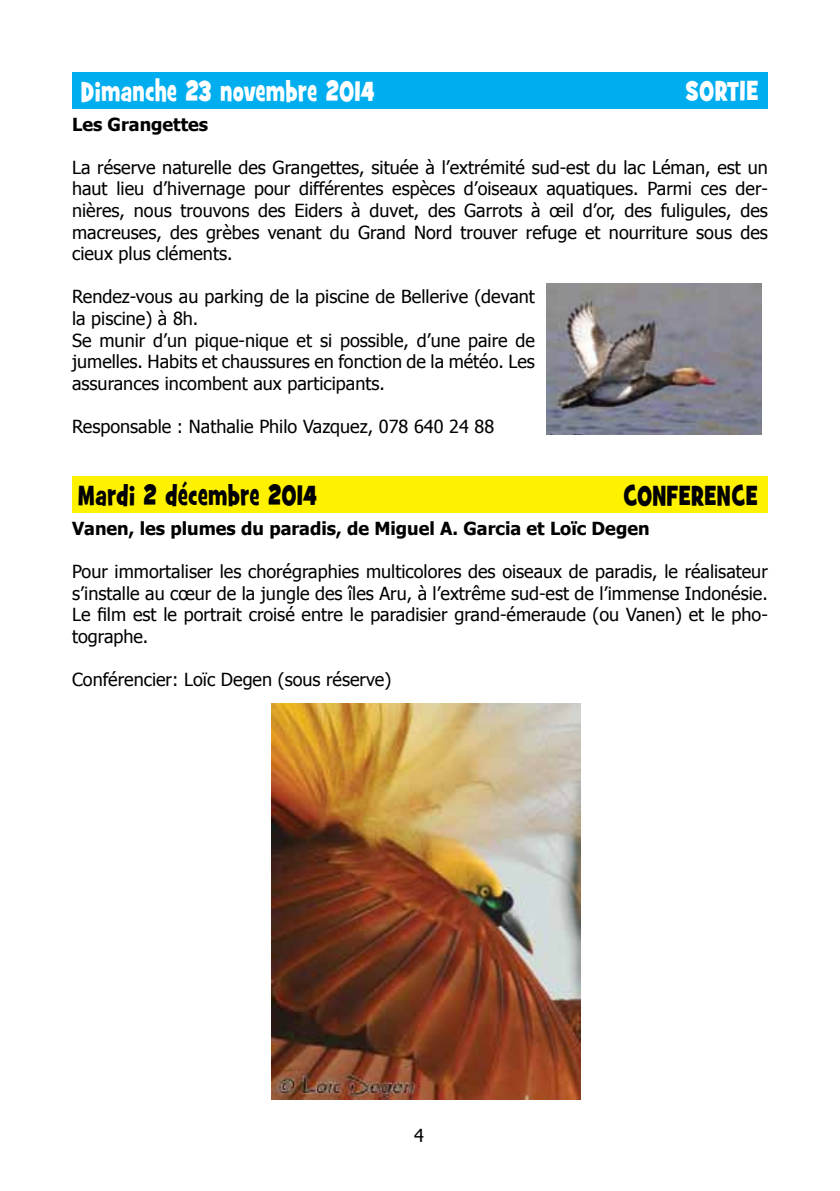
<style>
.page{position:relative;width:840px;height:1191px;background:#fff}
.page>*{position:absolute;margin:0;border:0;box-sizing:border-box;transform-origin:0 0}
.t1{font:700 28px "Grilled Cheese BTN Cn";letter-spacing:.03em;color:#fff}
.t2{font:700 28px "Grilled Cheese BTN Cn";letter-spacing:.03em;color:#000}
.t3{font:18px/21.6px "Tahoma";color:#000;text-align:justify}
.t4{font:700 18px "Tahoma";color:#000}
</style>
<div class="page">
<div style="left:72px;top:72px;width:695px;height:37px;background:#00aeef"></div>
<img style="left:546px;top:283px;width:215px;height:151px">
<div style="left:72px;top:476px;width:695px;height:37px;background:#fff200"></div>
<img style="left:271px;top:703px;width:309px;height:396px">
<h1 class="t1" style="left:81px;top:73px;width:295px">Dimanche 23 novembre 2014</h1>
<h1 class="t1" style="left:685px;top:72px;width:74px">SORTIE</h1>
<p class="t4" style="left:72px;top:111px;width:138px">Les Grangettes</p>
<p class="t3" style="left:72px;top:156px;width:697px">La réserve naturelle des Grangettes, située à l’extrémité sud-est du lac Léman, est un haut lieu d’hivernage pour différentes espèces d’oiseaux aquatiques. Parmi ces der&shy;nières, nous trouvons des Eiders à duvet, des Garrots à œil d’or, des fuligules, des macreuses, des grèbes venant du Grand Nord trouver refuge et nourriture sous des cieux plus cléments.</p>
<p class="t3" style="left:72px;top:285px;width:464px;text-align:left">Rendez-vous au parking de la piscine de Bellerive (devant la piscine) à 8h.<br>Se munir d’un pique-nique et si possible, d’une paire de jumelles. Habits et chaussures en fonction de la météo. Les assurances incombent aux participants.</p>
<p class="t3" style="left:72px;top:415px;width:423px">Responsable : Nathalie Philo Vazquez, 078 640 24 88</p>
<h1 class="t2" style="left:78px;top:477px;width:240px">Mardi 2 décembre 2014</h1>
<h1 class="t2" style="left:623px;top:477px;width:135px">CONFERENCE</h1>
<p class="t4" style="left:72px;top:515px;width:578px">Vanen, les plumes du paradis, de Miguel A. Garcia et Loïc Degen</p>
<p class="t3" style="left:72px;top:560px;width:697px">Pour immortaliser les chorégraphies multicolores des oiseaux de paradis, le réalisateur s’installe au cœur de la jungle des îles Aru, à l’extrême sud-est de l’immense Indonésie.<br>Le film est le portrait croisé entre le paradisier grand-émeraude (ou Vanen) et le pho&shy;tographe.</p>
<p class="t3" style="left:72px;top:668px;width:320px">Conférencier: Loïc Degen (sous réserve)</p>
<p class="t3" style="left:414px;top:1124px;width:11px">4</p>
</div>
